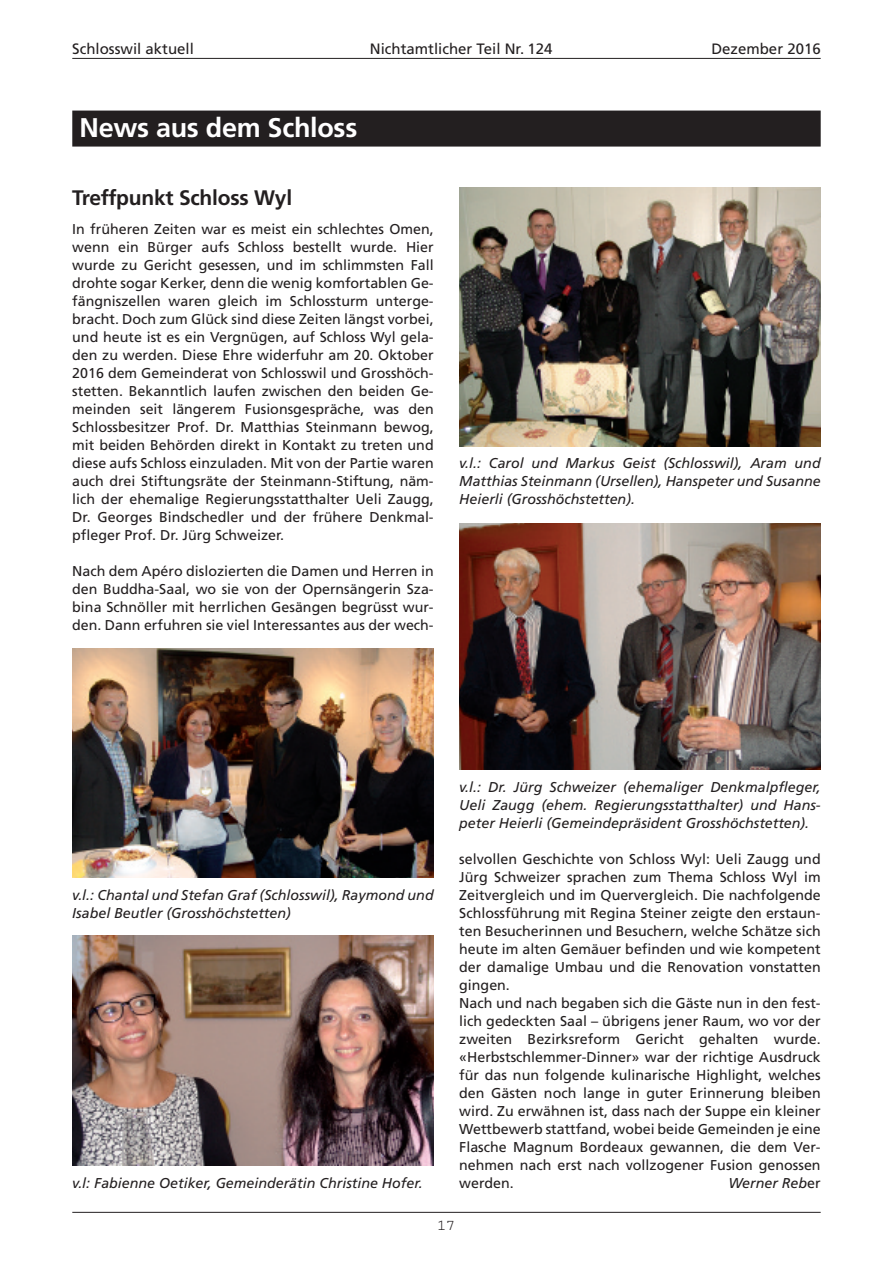
<style>
.page{position:relative;width:893px;height:1263px;background:#fff}
.page>*{position:absolute;margin:0;border:0;box-sizing:border-box;transform-origin:0 0}
.t1{font:700 27px "Frutiger";letter-spacing:-.01em;color:#fff}
.t2{font:700 21px "Frutiger";letter-spacing:-.01em;color:#231f20}
.t3{font:15px "Frutiger";color:#231f20}
.t4{font:15px "Courier";color:#231f20}
.t5{font:14.25px/18px "Frutiger";color:#231f20;text-align:justify}
.t6{font:italic 14.25px/18px "Frutiger";color:#231f20;text-align:justify}
.s1{font-style:normal}
</style>
<div class="page">
<hr style="left:72px;top:58px;width:749px;height:1px;background:#231f20">
<hr style="left:72px;top:1212px;width:749px;height:1px;background:#231f20">
<div style="left:72px;top:111px;width:749px;height:36px;background:#231f20"></div>
<img style="left:459px;top:523px;width:362px;height:247px">
<img style="left:72px;top:648px;width:362px;height:230px">
<img style="left:459px;top:187px;width:362px;height:259px">
<img style="left:72px;top:935px;width:362px;height:230px">
<p class="t3" style="left:72px;top:43px;width:123px">Schlosswil aktuell</p>
<p class="t3" style="left:370px;top:43px;width:184px">Nichtamtlicher Teil Nr. 124</p>
<p class="t3" style="left:711px;top:43px;width:111px">Dezember 2016</p>
<h1 class="t1" style="left:79px;top:117px;width:279px">News aus dem Schloss</h1>
<h2 class="t2" style="left:72px;top:189px;width:221px">Treffpunkt Schloss Wyl</h2>
<p class="t5" style="left:72px;top:221px;width:363px">In früheren Zeiten war es meist ein schlechtes Omen, wenn ein Bürger aufs Schloss bestellt wurde. Hier wurde zu Gericht gesessen, und im schlimmsten Fall drohte sogar Kerker, denn die wenig komfortablen Ge&shy;fängniszellen waren gleich im Schlossturm unterge&shy;bracht. Doch zum Glück sind diese Zeiten längst vorbei, und heute ist es ein Vergnügen, auf Schloss Wyl gela&shy;den zu werden. Diese Ehre widerfuhr am 20. Oktober 2016 dem Gemeinderat von Schlosswil und Grosshöch&shy;stetten. Bekanntlich laufen zwischen den beiden Ge&shy;meinden seit längerem Fusionsgespräche, was den Schlossbesitzer Prof. Dr. Matthias Steinmann bewog, mit beiden Behörden direkt in Kontakt zu treten und diese aufs Schloss einzuladen. Mit von der Partie waren auch drei Stiftungsräte der Steinmann-Stiftung, näm&shy;lich der ehemalige Regierungsstatthalter Ueli Zaugg, Dr. Georges Bindschedler und der frühere Denkmal&shy;pfleger Prof. Dr. Jürg Schweizer.</p>
<p class="t5" style="left:72px;top:563px;width:363px">Nach dem Apéro dislozierten die Damen und Herren in den Buddha-Saal, wo sie von der Opernsängerin Sza&shy;bina Schnöller mit herrlichen Gesängen begrüsst wur&shy;den. Dann erfuhren sie viel Interessantes aus der wech-</p>
<p class="t6" style="left:459px;top:455px;width:363px">v.l.: Carol und Markus Geist (Schlosswil), Aram und Matthias Steinmann (Ursellen), Hanspeter und Susanne Heierli (Grosshöchstetten).</p>
<p class="t6" style="left:72px;top:887px;width:363px">v.l.: Chantal und Stefan Graf (Schlosswil), Raymond und<br>Isabel Beutler (Grosshöchstetten)</p>
<p class="t6" style="left:72px;top:1175px;width:352px">v.l: Fabienne Oetiker, Gemeinderätin Christine Hofer.</p>
<p class="t6" style="left:459px;top:779px;width:363px">v.l.: Dr. Jürg Schweizer (ehemaliger Denkmalpfleger, Ueli Zaugg (ehem. Regierungsstatthalter) und Hans&shy;peter Heierli (Gemeindepräsident Grosshöchstetten).</p>
<p class="t5" style="left:459px;top:851px;width:363px;text-align:left">selvollen Geschichte von Schloss Wyl: Ueli Zaugg und Jürg Schweizer sprachen zum Thema Schloss Wyl im Zeitvergleich und im Quervergleich. Die nachfolgende Schlossführung mit Regina Steiner zeigte den erstaun&shy;ten Besucherinnen und Besuchern, welche Schätze sich heute im alten Gemäuer befinden und wie kompetent der damalige Umbau und die Renovation vonstatten gingen.<br>Nach und nach begaben sich die Gäste nun in den fest&shy;lich gedeckten Saal – übrigens jener Raum, wo vor der zweiten Bezirksreform Gericht gehalten wurde. «Herbstschlemmer-Dinner» war der richtige Ausdruck für das nun folgende kulinarische Highlight, welches den Gästen noch lange in guter Erinnerung bleiben wird. Zu erwähnen ist, dass nach der Suppe ein kleiner Wettbewerb stattfand, wobei beide Gemeinden je eine Flasche Magnum Bordeaux gewannen, die dem Ver&shy;nehmen nach erst nach vollzogener Fusion genossen werden.</p>
<p class="t6" style="left:728px;top:1175px;width:94px">Werner Reb<span class="s1">er</span></p>
<p class="t4" style="left:437px;top:1220px;width:19px">17</p>
</div>
